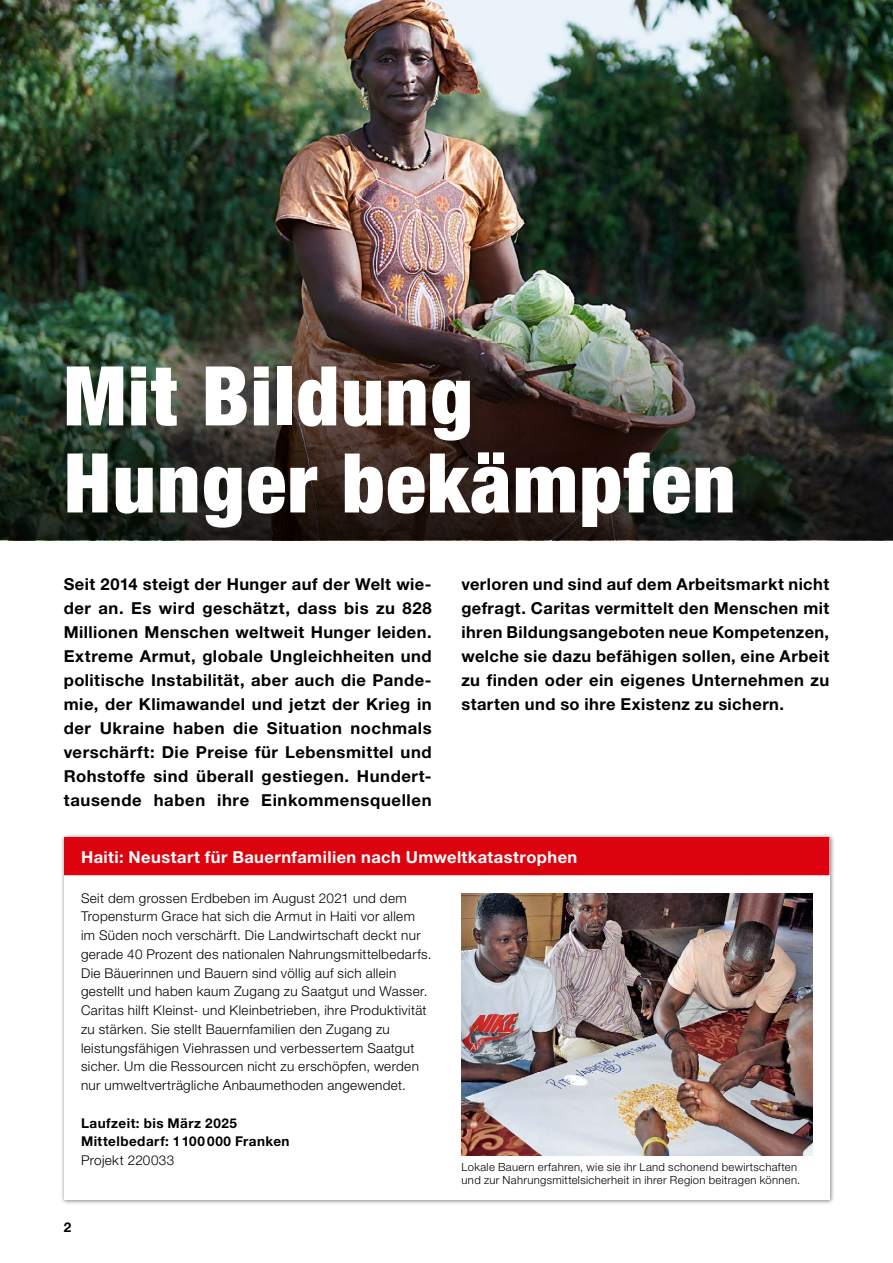
<style>
.page{position:relative;width:893px;height:1263px;background:#fff}
.page>*{position:absolute;margin:0;border:0;box-sizing:border-box;transform-origin:0 0}
.t1{font:900 condensed 82.5px/87px "Helvetica Neue LT Std";letter-spacing:.02em;color:#fff}
.t2{font:700 16.5px/24px "Helvetica Neue LT Std";letter-spacing:.03em;color:#000;text-align:justify}
.t3{font:700 16.5px "Helvetica Neue LT Std";letter-spacing:.025em;color:#fff}
.t4{font:300 13.5px/18.8px "Helvetica Neue LT Std";letter-spacing:.025em;color:#000}
.t5{font:700 13.5px/18.8px "Helvetica Neue LT Std";letter-spacing:.035em;color:#000}
.t6{font:300 11.25px/13.5px "Helvetica Neue LT Std";letter-spacing:.03em;color:#000}
</style>
<div class="page">
<div style="left:60px;top:833px;width:775px;height:372px;background:#000;opacity:.5"></div>
<div style="left:64px;top:838px;width:765px;height:361px;background:#fff"></div>
<div style="left:64px;top:837px;width:765px;height:38px;background:#dc030e"></div>
<img style="left:0;top:0;width:893px;height:298px">
<img style="left:0;top:298px;width:893px;height:242px">
<img style="left:462px;top:894px;width:350px;height:261px">
<h1 class="t1" style="left:64px;top:351px;width:673px">Mit Bildung<br>Hunger bekämpfen</h1>
<p class="t2" style="left:64px;top:572px;width:369px">Seit 2014 steigt der Hunger auf der Welt wie&shy;der an. Es wird geschätzt, dass bis zu 828<br>Millionen Menschen weltweit Hunger leiden.<br>Extreme Armut, globale Ungleichheiten und politische Instabilität, aber auch die Pande&shy;mie, der Klimawandel und jetzt der Krieg in der Ukraine haben die Situation nochmals verschärft: Die Preise für Lebensmittel und Rohstoffe sind überall gestiegen. Hundert&shy;tausende haben ihre Einkommensquellen</p>
<p class="t2" style="left:461px;top:572px;width:369px">verloren und sind auf dem Arbeitsmarkt nicht gefragt. Caritas vermittelt den Menschen mit ihren Bildungsangeboten neue Kompetenzen, welche sie dazu befähigen sollen, eine Arbeit zu finden oder ein eigenes Unternehmen zu starten und so ihre Existenz zu sichern.</p>
<p class="t3" style="left:81px;top:846px;width:498px">Haiti: Neustart für Bauernfamilien nach Umweltkatastrophen</p>
<p class="t4" style="left:81px;top:888px;width:352px">Seit dem grossen Erdbeben im August 2021 und dem Tropensturm Grace hat sich die Armut in Haiti vor allem im Süden noch verschärft. Die Landwirtschaft deckt nur gerade 40 Prozent des nationalen Nahrungsmittelbedarfs.<br>Die Bäuerinnen und Bauern sind völlig auf sich allein gestellt und haben kaum Zugang zu Saatgut und Wasser.<br>Caritas hilft Kleinst- und Kleinbetrieben, ihre Produktivität zu stärken. Sie stellt Bauernfamilien den Zugang zu leistungsfähigen Viehrassen und verbessertem Saatgut sicher. Um die Ressourcen nicht zu erschöpfen, werden nur umweltverträgliche Anbaumethoden angewendet.</p>
<p class="t5" style="left:81px;top:1113px;width:210px">Laufzeit: bis März 2025<br>Mittelbedarf: 1100 000 Franken</p>
<p class="t4" style="left:81px;top:1150px;width:95px">Projekt 220033</p>
<p class="t6" style="left:462px;top:1160px;width:340px">Lokale Bauern erfahren, wie sie ihr Land schonend bewirtschaften und zur Nahrungsmittelsicherheit in ihrer Region beitragen können.</p>
<p class="t5" style="left:64px;top:1218px;width:9px">2</p>
</div>
